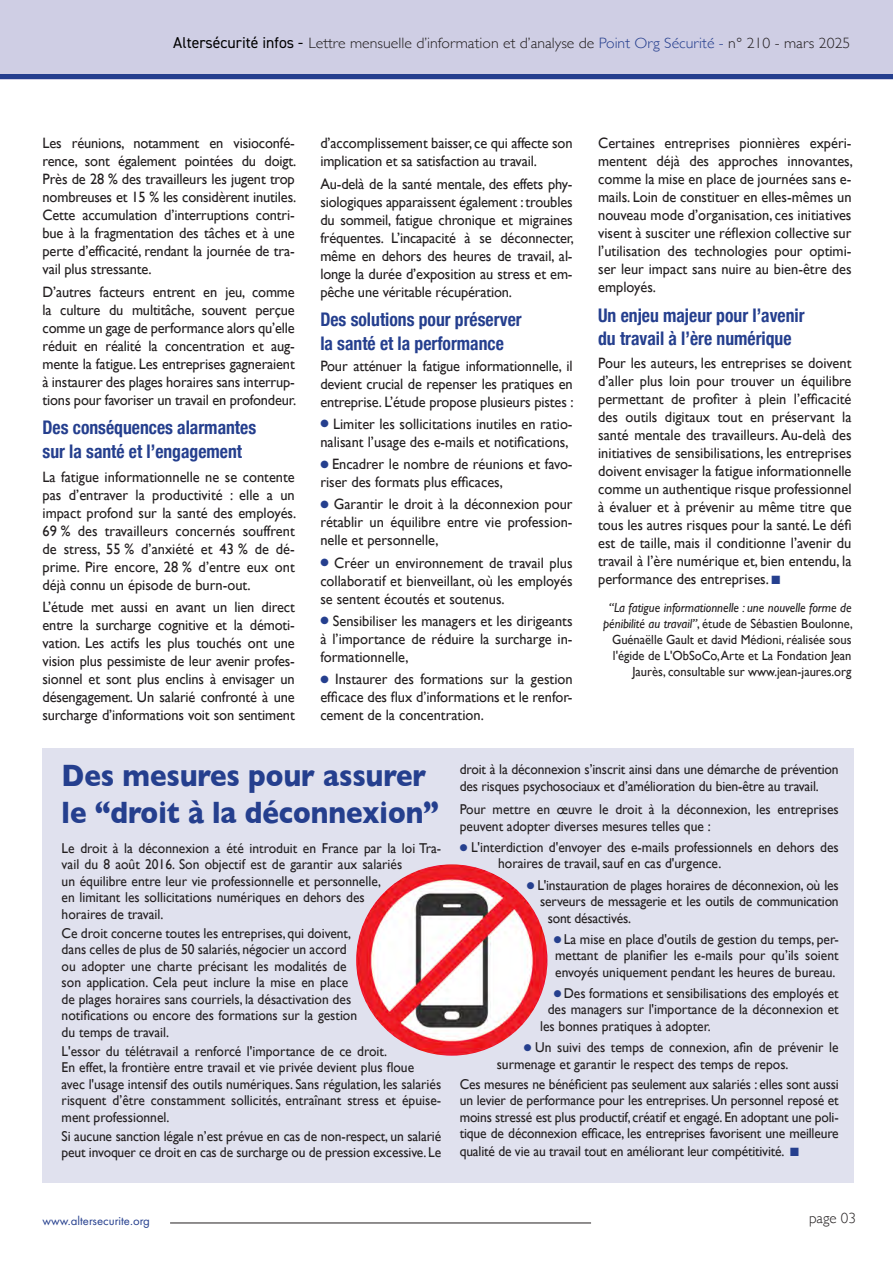
<style>
.page{position:relative;width:893px;height:1263px;background:#fff}
.page>*{position:absolute;margin:0;border:0;box-sizing:border-box;transform-origin:0 0}
.t1{font:700 31.5px/37.5px "Gill Sans";color:#253f8e;scale:.88 1}
.t2{font:700 condensed 18.75px/23.2px "Helvetica Neue";color:#253f8e;scale:.94 1}
.t3{font:15px/18px "Gill Sans";color:#231f20;text-align:justify;scale:.96 1}
.t4{font:300 15px "Gill Sans";color:#231f20;scale:1.05 1}
.t5{font:300 15px "Gill Sans";color:#231f20}
.t6{font:14.25px/16.5px "Gill Sans";color:#231f20;scale:.95 1}
.t7{font:13.2px/15.9px "Gill Sans";color:#231f20;text-align:right;scale:.95 1}
.t8{font:12.75px "Futura PT";color:#253f8e}
.s1{font-family:"DIN2014";font-weight:400;font-size:15.75px;color:#000}
.s2{color:#253f8e}
.s3{font-style:italic}
</style>
<div class="page">
<div style="left:0;top:0;width:893px;height:79px;background:#cfcee4"></div>
<hr style="left:170px;top:1222px;width:421px;height:1px;background:#231f20">
<hr style="left:0;top:75px;width:892px;height:4px;background:#253f8e">
<div style="left:43px;top:748px;width:811px;height:435px;background:#e0e1ee"></div>
<img style="left:356px;top:864px;width:191px;height:192px;border-radius:96px">
<p class="t4" style="left:173px;top:31px;width:646px"><span class="s1">Altersécurité infos -</span> Lettre mensuelle d’information et d’analyse de <span class="s2">Point Org Sécurité -</span> n° 210 - mars 2025</p>
<p class="t3" style="left:43px;top:134px;width:266px">Les réunions, notamment en visioconfé&shy;rence, sont également pointées du doigt.<br>Près de 28 % des travailleurs les jugent trop nombreuses et 15 % les considèrent inutiles.<br>Cette accumulation d’interruptions contri&shy;bue à la fragmentation des tâches et à une perte d’efficacité, rendant la journée de tra&shy;vail plus stressante.</p>
<p class="t3" style="left:43px;top:282px;width:266px">D’autres facteurs entrent en jeu, comme la culture du multitâche, souvent perçue comme un gage de performance alors qu’elle réduit en réalité la concentration et aug&shy;mente la fatigue. Les entreprises gagneraient à instaurer des plages horaires sans interrup&shy;tions pour favoriser un travail en profondeur.</p>
<p class="t2" style="left:43px;top:415px;width:229px">Des conséquences alarmantes sur la santé et l’engagement</p>
<p class="t3" style="left:43px;top:468px;width:266px">La fatigue informationnelle ne se contente pas d’entraver la productivité : elle a un impact profond sur la santé des employés.<br>69 % des travailleurs concernés souffrent de stress, 55 % d’anxiété et 43 % de dé&shy;prime. Pire encore, 28 % d’entre eux ont déjà connu un épisode de burn-out.</p>
<p class="t3" style="left:43px;top:598px;width:264px">L’étude met aussi en avant un lien direct entre la surcharge cognitive et la démoti&shy;vation. Les actifs les plus touchés ont une vision plus pessimiste de leur avenir profes&shy;sionnel et sont plus enclins à envisager un désengagement. Un salarié confronté à une surcharge d’informations voit son sentiment</p>
<p class="t3" style="left:320px;top:134px;width:264px">d’accomplissement baisser, ce qui affecte son implication et sa satisfaction au travail.</p>
<p class="t3" style="left:320px;top:174px;width:266px">Au-delà de la santé mentale, des effets phy&shy;siologiques apparaissent également : troubles du sommeil, fatigue chronique et migraines fréquentes. L’incapacité à se déconnecter, même en dehors des heures de travail, al&shy;longe la durée d’exposition au stress et em&shy;pêche une véritable récupération.</p>
<p class="t2" style="left:320px;top:307px;width:216px">Des solutions pour préserver la santé et la performance</p>
<p class="t3" style="left:320px;top:356px;width:265px">Pour atténuer la fatigue informationnelle, il devient crucial de repenser les pratiques en entreprise. L’étude propose plusieurs pistes :</p>
<p class="t3" style="left:320px;top:415px;width:264px"><span class="s2">●</span> Limiter les sollicitations inutiles en ratio&shy;nalisant l’usage des e-mails et notifications,</p>
<p class="t3" style="left:320px;top:455px;width:264px"><span class="s2">●</span> Encadrer le nombre de réunions et favo&shy;riser des formats plus efficaces,</p>
<p class="t3" style="left:320px;top:495px;width:264px"><span class="s2">●</span> Garantir le droit à la déconnexion pour rétablir un équilibre entre vie profession&shy;nelle et personnelle,</p>
<p class="t3" style="left:320px;top:553px;width:264px"><span class="s2">●</span> Créer un environnement de travail plus collaboratif et bienveillant, où les employés se sentent écoutés et soutenus.</p>
<p class="t3" style="left:320px;top:612px;width:264px"><span class="s2">●</span> Sensibiliser les managers et les dirigeants à l’importance de réduire la surcharge in&shy;formationnelle,</p>
<p class="t3" style="left:320px;top:670px;width:264px"><span class="s2">●</span> Instaurer des formations sur la gestion efficace des flux d’informations et le renfor&shy;cement de la concentration.</p>
<p class="t3" style="left:598px;top:134px;width:267px">Certaines entreprises pionnières expéri&shy;mentent déjà des approches innovantes, comme la mise en place de journées sans e&shy;mails. Loin de constituer en elles-mêmes un nouveau mode d’organisation, ces initiatives visent à susciter une réflexion collective sur l’utilisation des technologies pour optimi&shy;ser leur impact sans nuire au bien-être des employés.</p>
<p class="t2" style="left:598px;top:302px;width:221px">Un enjeu majeur pour l’avenir du travail à l’ère numérique</p>
<p class="t3" style="left:598px;top:353px;width:265px">Pour les auteurs, les entreprises se doivent d’aller plus loin pour trouver un équilibre permettant de profiter à plein l’efficacité des outils digitaux tout en préservant la santé mentale des travailleurs. Au-delà des initiatives de sensibilisations, les entreprises doivent envisager la fatigue informationnelle comme un authentique risque professionnel à évaluer et à prévenir au même titre que tous les autres risques pour la santé. Le défi est de taille, mais il conditionne l’avenir du travail à l’ère numérique et, bien entendu, la performance des entreprises. <span class="s2">■</span></p>
<p class="t7" style="left:603px;top:600px;width:264px"><span class="s3">“La fatigue informationnelle : une nouvelle forme de pénibilité au travail”</span>, étude de Sébastien Boulonne, Guénaëlle Gault et david Médioni, réalisée sous l'égide de L'ObSoCo, Arte et La Fondation Jean Jaurès, consultable sur www.jean-jaures.org</p>
<p class="t1" style="left:62px;top:756px;width:430px">Des mesures pour assurer le “droit à la déconnexion”</p>
<p class="t6" style="left:62px;top:839px;width:401px">Le droit à la déconnexion a été introduit en France par la loi Tra&shy;vail du 8 août 2016. Son objectif est de garantir aux salariés<br>un équilibre entre leur vie professionnelle et personnelle,<br>en limitant les sollicitations numériques en dehors des<br>horaires de travail.</p>
<p class="t6" style="left:62px;top:924px;width:313px">Ce droit concerne toutes les entreprises, qui doivent, dans celles de plus de 50 salariés, négocier un accord ou adopter une charte précisant les modalités de son application. Cela peut inclure la mise en place de plages horaires sans courriels, la désactivation des notifications ou encore des formations sur la gestion du temps de travail.</p>
<p class="t6" style="left:62px;top:1043px;width:401px">L'essor du télétravail a renforcé l'importance de ce droit.<br>En effet, la frontière entre travail et vie privée devient plus floue<br>avec l'usage intensif des outils numériques. Sans régulation, les salariés risquent d’être constamment sollicités, entraînant stress et épuise&shy;ment professionnel.</p>
<p class="t6" style="left:62px;top:1128px;width:401px">Si aucune sanction légale n’est prévue en cas de non-respect, un salarié peut invoquer ce droit en cas de surcharge ou de pression excessive. Le</p>
<p class="t6" style="left:460px;top:761px;width:400px">droit à la déconnexion s’inscrit ainsi dans une démarche de prévention des risques psychosociaux et d’amélioration du bien-être au travail.</p>
<p class="t6" style="left:460px;top:801px;width:400px">Pour mettre en œuvre le droit à la déconnexion, les entreprises peuvent adopter diverses mesures telles que :</p>
<p class="t6" style="left:498px;top:839px;width:360px;text-indent:-38px"><span class="s2">●</span> L'interdiction d'envoyer des e-mails professionnels en dehors des horaires de travail, sauf en cas d'urgence.</p>
<p class="t6" style="left:527px;top:876px;width:330px"><span class="s2">●</span> L'instauration de plages horaires de déconnexion, où les</p>
<p class="t6" style="left:540px;top:893px;width:316px">serveurs de messagerie et les outils de communication</p>
<p class="t6" style="left:548px;top:909px;width:89px">sont désactivés.</p>
<p class="t6" style="left:554px;top:930px;width:301px;text-align:justify"><span class="s2">●</span> La mise en place d'outils de gestion du temps, per&shy;mettant de planifier les e-mails pour qu’ils soient envoyés uniquement pendant les heures de bureau.</p>
<p class="t6" style="left:554px;top:985px;width:302px"><span class="s2">●</span> Des formations et sensibilisations des employés et</p>
<p class="t6" style="left:548px;top:1001px;width:308px">des managers sur l'importance de la déconnexion et</p>
<p class="t6" style="left:540px;top:1018px;width:181px">les bonnes pratiques à adopter.</p>
<p class="t6" style="left:497px;top:1039px;width:362px;text-indent:27px"><span class="s2">●</span> Un suivi des temps de connexion, afin de prévenir le surmenage et garantir le respect des temps de repos.</p>
<p class="t6" style="left:460px;top:1075px;width:400px;text-align:justify">Ces mesures ne bénéficient pas seulement aux salariés : elles sont aussi un levier de performance pour les entreprises. Un personnel reposé et moins stressé est plus productif, créatif et engagé. En adoptant une poli&shy;tique de déconnexion efficace, les entreprises favorisent une meilleure</p>
<p class="t6" style="left:460px;top:1143px;width:358px">qualité de vie au travail tout en améliorant leur compétitivité. <span class="s2">■</span></p>
<p class="t8" style="left:42px;top:1213px;width:109px">www.altersecurite.org</p>
<p class="t5" style="left:809px;top:1206px;width:48px">page 03</p>
</div>
